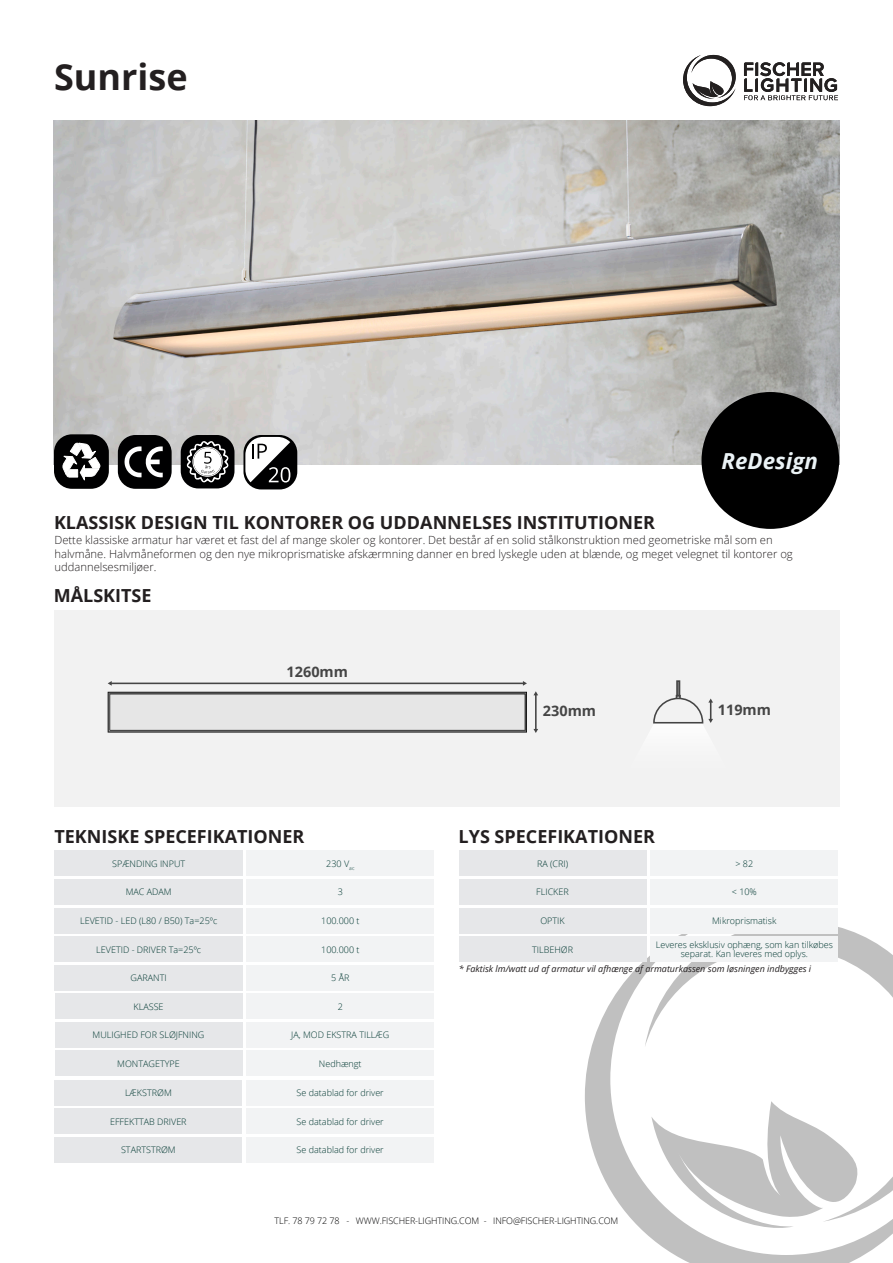
<style>
.page{position:relative;width:893px;height:1263px;background:#fff}
.page>*{position:absolute;margin:0;border:0;box-sizing:border-box;transform-origin:0 0}
.t1{font:700 36px "Open Sans";color:#231f20}
.t2{font:italic 700 22.05px "Open Sans";color:#ebf3f6}
.Section_Title{font:700 18px "Open Sans";color:#231f20}
.t3{font:700 14.4px "Open Sans";color:#454545}
.t4{font:300 11.25px/13.5px "Open Sans";color:#231f20}
.Specs_Content{font:300 9px/9px "Open Sans";color:#003730;text-align:center}
.t5{font:italic 9px "Open Sans";color:#231f20}
.t6{font:300 9px "Open Sans";letter-spacing:-.01em;color:#020002}
.Specs_Title{font:300 9px "Open Sans";color:#003730}
</style>
<div class="page">
<svg style="left:585px;top:927px;width:308px;height:336px"></svg>
<svg style="left:744px;top:62px;width:94px;height:38px"></svg>
<svg style="left:683px;top:55px;width:53px;height:51px"></svg>
<div style="left:459px;top:851px;width:188px;height:25px;background:#e6e7e9"></div>
<div style="left:459px;top:879px;width:188px;height:25px;background:#e6e7e9"></div>
<div style="left:650px;top:851px;width:188px;height:25px;background:#f2f3f4"></div>
<div style="left:650px;top:879px;width:188px;height:25px;background:#f2f3f4"></div>
<div style="left:459px;top:908px;width:188px;height:25px;background:#e6e7e9"></div>
<div style="left:650px;top:908px;width:188px;height:25px;background:#f2f3f4"></div>
<div style="left:459px;top:936px;width:188px;height:26px;background:#e6e7e9"></div>
<div style="left:650px;top:936px;width:188px;height:26px;background:#f2f3f4"></div>
<div style="left:55px;top:851px;width:188px;height:25px;background:#e6e7e9"></div>
<div style="left:246px;top:851px;width:188px;height:25px;background:#f2f3f4"></div>
<div style="left:55px;top:879px;width:188px;height:25px;background:#e6e7e9"></div>
<div style="left:246px;top:879px;width:188px;height:25px;background:#f2f3f4"></div>
<div style="left:55px;top:908px;width:188px;height:25px;background:#e6e7e9"></div>
<div style="left:246px;top:908px;width:188px;height:25px;background:#f2f3f4"></div>
<div style="left:55px;top:936px;width:188px;height:26px;background:#e6e7e9"></div>
<div style="left:246px;top:936px;width:188px;height:26px;background:#f2f3f4"></div>
<div style="left:55px;top:965px;width:188px;height:25px;background:#e6e7e9"></div>
<div style="left:246px;top:965px;width:188px;height:25px;background:#f2f3f4"></div>
<div style="left:55px;top:993px;width:188px;height:26px;background:#e6e7e9"></div>
<div style="left:55px;top:1022px;width:187px;height:25px;background:#e6e7e9"></div>
<div style="left:55px;top:1051px;width:187px;height:25px;background:#e6e7e9"></div>
<div style="left:246px;top:993px;width:188px;height:26px;background:#f2f3f4"></div>
<div style="left:246px;top:1022px;width:188px;height:25px;background:#f2f3f4"></div>
<div style="left:246px;top:1051px;width:188px;height:25px;background:#f2f3f4"></div>
<div style="left:54px;top:1080px;width:188px;height:25px;background:#e6e7e9"></div>
<div style="left:54px;top:1109px;width:188px;height:25px;background:#e6e7e9"></div>
<div style="left:246px;top:1080px;width:188px;height:25px;background:#f2f3f4"></div>
<div style="left:246px;top:1109px;width:188px;height:25px;background:#f2f3f4"></div>
<div style="left:54px;top:1137px;width:188px;height:25px;background:#e6e7e9"></div>
<div style="left:246px;top:1137px;width:188px;height:25px;background:#f2f3f4"></div>
<div style="left:54px;top:610px;width:785px;height:197px;background:#f2f2f2"></div>
<svg style="left:108px;top:692px;width:419px;height:40px"></svg>
<hr style="left:535px;top:695px;width:2px;height:35px;background:#454545">
<svg style="left:533px;top:729px;width:5px;height:4px"></svg>
<svg style="left:533px;top:691px;width:5px;height:4px"></svg>
<hr style="left:111px;top:682px;width:413px;height:2px;background:#454545">
<svg style="left:108px;top:681px;width:4px;height:5px"></svg>
<div style="left:676px;top:680px;width:4px;height:16px;border:2px solid #454545"></div>
<svg style="left:653px;top:681px;width:60px;height:43px"></svg>
<img style="left:54px;top:120px;width:785px;height:344px">
<div style="left:243px;top:435px;width:54px;height:54px;background:#000001;border-radius:18px"></div>
<svg style="left:245px;top:437px;width:45px;height:45px"></svg>
<svg style="left:180px;top:435px;width:55px;height:54px"></svg>
<div style="left:118px;top:435px;width:54px;height:54px;background:#000001;border-radius:18px"></div>
<svg style="left:125px;top:446px;width:38px;height:32px"></svg>
<div style="left:54px;top:434px;width:55px;height:55px;background:#000001;border-radius:18px"></div>
<svg style="left:62px;top:442px;width:39px;height:39px"></svg>
<div style="left:701px;top:392px;width:138px;height:137px;background:#000;border-radius:50%"></div>
<h1 class="t1" style="left:54px;top:51px;width:135px">Sunrise</h1>
<p class="Section_Title" style="left:54px;top:510px;width:602px">KLASSISK DESIGN TIL KONTORER OG UDDANNELSES INSTITUTIONER</p>
<p class="t2" style="left:722px;top:445px;width:98px">ReDesign</p>
<p class="t4" style="left:54px;top:533px;width:740px">Dette klassiske armatur har været et fast del af mange skoler og kontorer. Det består af en solid stålkonstruktion med geometriske mål som en halvmåne. Halvmåneformen og den nye mikroprismatiske afskærmning danner en bred lyskegle uden at blænde, og meget velegnet til kontorer og uddannelsesmiljøer.</p>
<p class="Section_Title" style="left:54px;top:582px;width:99px">MÅLSKITSE</p>
<p class="t3" style="left:287px;top:661px;width:63px">1260mm</p>
<p class="Section_Title" style="left:54px;top:824px;width:252px">TEKNISKE SPECEFIKATIONER</p>
<p class="Specs_Content" style="left:112px;top:859px;width:75px">SPÆNDING INPUT</p>
<p class="Specs_Content" style="left:126px;top:887px;width:48px">MAC ADAM</p>
<p class="Specs_Content" style="left:80px;top:916px;width:139px">LEVETID - LED (L80 / B50) Ta=25ºc</p>
<p class="Specs_Content" style="left:326px;top:859px;width:30px">230 V<sub>ac</sub></p>
<p class="Specs_Content" style="left:338px;top:887px;width:7px">3</p>
<p class="Specs_Content" style="left:321px;top:916px;width:40px">100.000 t</p>
<p class="Specs_Content" style="left:96px;top:944px;width:106px">LEVETID - DRIVER Ta=25ºc</p>
<p class="Specs_Content" style="left:321px;top:944px;width:40px">100.000 t</p>
<p class="Specs_Content" style="left:131px;top:973px;width:38px">GARANTI</p>
<p class="Specs_Content" style="left:331px;top:973px;width:20px">5 ÅR</p>
<p class="Specs_Content" style="left:134px;top:1001px;width:32px">KLASSE</p>
<p class="Specs_Content" style="left:93px;top:1030px;width:113px">MULIGHED FOR SLØJFNING</p>
<p class="Specs_Content" style="left:117px;top:1059px;width:64px">MONTAGETYPE</p>
<p class="Specs_Content" style="left:338px;top:1001px;width:7px">2</p>
<p class="Specs_Content" style="left:291px;top:1030px;width:100px">JA, MOD EKSTRA TILLÆG</p>
<p class="Specs_Content" style="left:319px;top:1059px;width:44px">Nedhængt</p>
<p class="Specs_Content" style="left:297px;top:1088px;width:89px">Se datablad for driver</p>
<p class="Specs_Content" style="left:297px;top:1117px;width:89px">Se datablad for driver</p>
<p class="Specs_Title" style="left:125px;top:1087px;width:48px">LÆKSTRØM</p>
<p class="Specs_Title" style="left:110px;top:1115px;width:78px">EFFEKTTAB DRIVER</p>
<p class="Specs_Title" style="left:121px;top:1144px;width:56px">STARTSTRØM</p>
<p class="Specs_Content" style="left:297px;top:1145px;width:89px">Se datablad for driver</p>
<p class="t3" style="left:543px;top:700px;width:55px">230mm</p>
<p class="Section_Title" style="left:459px;top:824px;width:198px">LYS SPECEFIKATIONER</p>
<p class="Specs_Content" style="left:537px;top:859px;width:33px">RA (CRI)</p>
<p class="Specs_Content" style="left:536px;top:887px;width:34px">FLICKER</p>
<p class="t3" style="left:718px;top:700px;width:55px">119mm</p>
<p class="Specs_Content" style="left:735px;top:859px;width:19px">&gt; 82</p>
<p class="Specs_Content" style="left:732px;top:887px;width:27px">&lt; 10%</p>
<p class="Specs_Content" style="left:540px;top:916px;width:26px">OPTIK</p>
<p class="Specs_Content" style="left:712px;top:916px;width:66px">Mikroprismatisk</p>
<p class="t5" style="left:459px;top:962px;width:354px">* Faktisk lm/watt ud af armatur vil afhænge af armaturkassen som løsningen indbygges i</p>
<p class="Specs_Content" style="left:656px;top:940px;width:179px">Leveres eksklusiv ophæng, som kan tilkøbes separat. Kan leveres med oplys.</p>
<p class="Specs_Title" style="left:532px;top:943px;width:42px">TILBEHØR</p>
<p class="t6" style="left:275px;top:1215px;width:345px">TLF. 78 79 72 78 - WWW.FISCHER-LIGHTING.COM - INFO@FISCHER-LIGHTING.COM</p>
</div>
